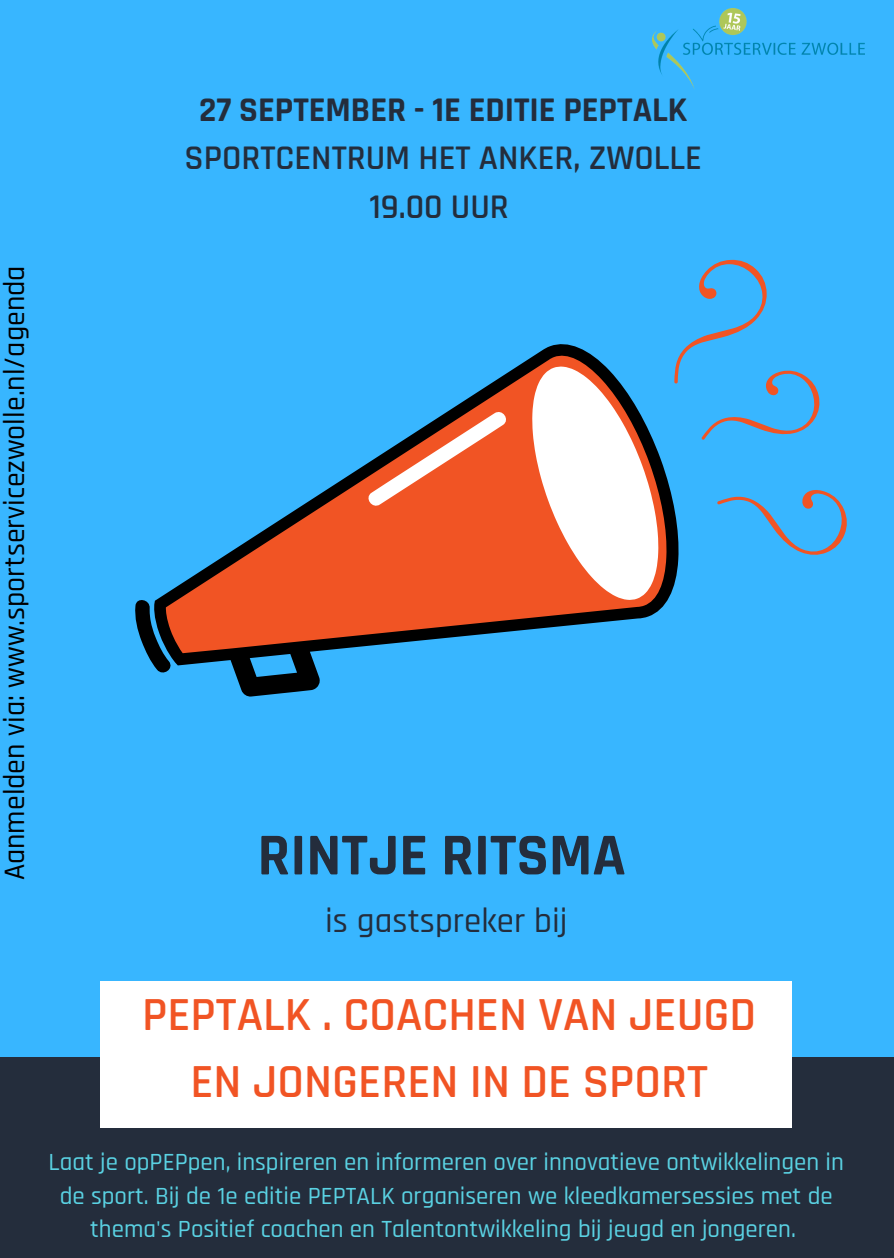
<style>
.page{position:relative;width:894px;height:1258px;background:#fff}
.page>*{position:absolute;margin:0;border:0;box-sizing:border-box;transform-origin:0 0}
.t1{font:700 60px "Rajdhani";color:#242d3c}
.t2{font:600 48px/66.9px "Rajdhani";color:#f15424;text-align:center}
.t3{font:600 35.1px/48.3px "Rajdhani";color:#242d3c;text-align:center}
.t4{font:700 35.1px "Rajdhani";color:#242d3c}
.t5{font:500 35.1px "Rajdhani";color:#242d3c}
.t6{font:500 30px "Rajdhani";color:#000}
.t7{font:500 24.9px/33.6px "Rajdhani";color:#5ad2e3;text-align:center}
</style>
<div class="page">
<div style="left:0;top:0;width:893px;height:1258px;background:#38b6ff"></div>
<div style="left:0;top:1057px;width:893px;height:201px;background:#242d3c"></div>
<div style="left:100px;top:981px;width:692px;height:147px;background:#fff"></div>
<img style="left:652px;top:8px;width:212px;height:81px">
<svg style="left:168px;top:344px;width:482px;height:353px"></svg>
<svg style="left:135px;top:592px;width:42px;height:88px"></svg>
<svg style="left:351px;top:407px;width:155px;height:104px"></svg>
<svg style="left:506px;top:351px;width:172px;height:265px;background:#daa394"></svg>
<svg style="left:635px;top:259px;width:212px;height:306px"></svg>
<p class="t6" style="left:-4px;top:880px;width:616px;rotate:-90deg">Aanmelden via: www.sportservicezwolle.nl/agenda</p>
<h3 class="t4" style="left:199px;top:88px;width:489px">27 SEPTEMBER - 1E EDITIE PEPTALK</h3>
<h3 class="t3" style="left:184px;top:135px;width:518px">SPORTCENTRUM HET ANKER, ZWOLLE<br>19.00 UUR</h3>
<h1 class="t1" style="left:257px;top:818px;width:370px">RINTJE RITSMA</h1>
<h3 class="t5" style="left:325px;top:899px;width:244px">is gastspreker bij</h3>
<h2 class="t2" style="left:142px;top:982px;width:615px">PEPTALK . COACHEN VAN JEUGD<br>EN JONGEREN IN DE SPORT</h2>
<p class="t7" style="left:48px;top:1146px;width:796px">Laat je opPEPpen, inspireren en informeren over innovatieve ontwikkelingen in de sport. Bij de 1e editie PEPTALK organiseren we kleedkamersessies met de thema's Positief coachen en Talentontwikkeling bij jeugd en jongeren.</p>
</div>
